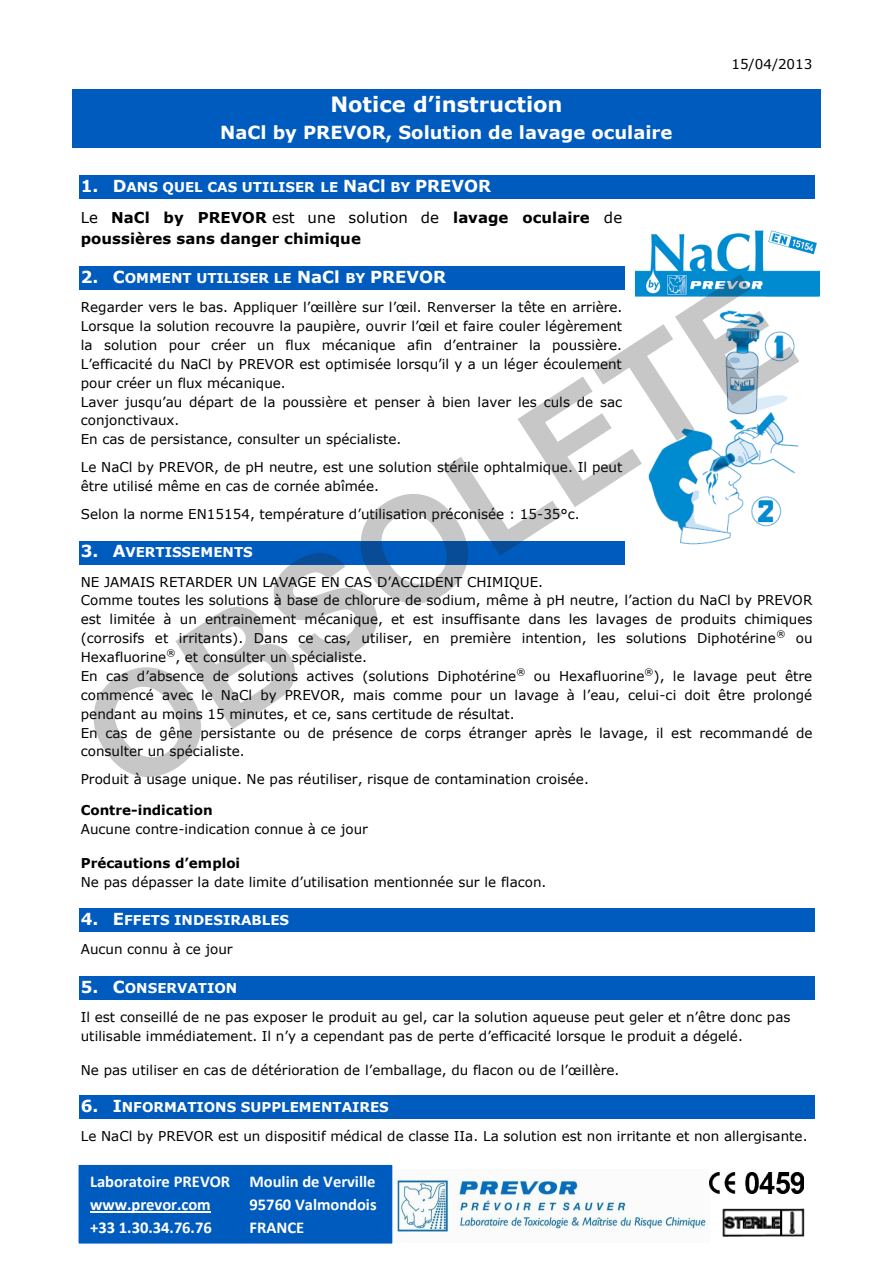
<style>
.page{position:relative;width:893px;height:1263px;background:#fff}
.page>*{position:absolute;margin:0;border:0;box-sizing:border-box;transform-origin:0 0}
.t1{font:700 21px "Verdana";color:#fff}
.t2{font:700 18px "Verdana";color:#fff}
.t3{font:700 16.5px/23.2px "Calibri";color:#fff}
.t4{font:700 15px/21px "Verdana";color:#000}
.t5{font:13.5px/18.9px "Verdana";color:#000}
.t6{font:700 13.5px/29.1px "Verdana";color:#fff}
.s1{font-size:16.5px}
.s2{font-weight:400}
.s3{font-weight:700;font-size:16.5px;color:#fff}
.s4{font-weight:700;color:#fff}
.s5{font-weight:700}
.s6{font-weight:400;color:#000}
</style>
<div class="page">
<div style="left:73px;top:90px;width:747px;height:31px;background:#005bbf"></div>
<hr style="left:73px;top:89px;width:747px;height:1px;background:#005bbf">
<hr style="left:72px;top:90px;width:1px;height:31px;background:#005bbf">
<hr style="left:820px;top:90px;width:1px;height:31px;background:#005bbf">
<div style="left:73px;top:121px;width:747px;height:26px;background:#005bbf"></div>
<hr style="left:73px;top:147px;width:747px;height:1px;background:#005bbf">
<svg style="left:72px;top:121px;width:1px;height:27px"></svg>
<svg style="left:820px;top:121px;width:1px;height:27px"></svg>
<div style="left:79px;top:176px;width:735px;height:23px;background:#005bbf"></div>
<div style="left:79px;top:267px;width:546px;height:23px;background:#005bbf"></div>
<div style="left:79px;top:541px;width:546px;height:23px;background:#005bbf"></div>
<div style="left:79px;top:909px;width:735px;height:23px;background:#005bbf"></div>
<div style="left:79px;top:976px;width:735px;height:24px;background:#005bbf"></div>
<div style="left:79px;top:1095px;width:735px;height:23px;background:#005bbf"></div>
<img style="left:636px;top:230px;width:183px;height:67px">
<div style="left:79px;top:1165px;width:313px;height:78px;background:#005bbf"></div>
<hr style="left:90px;top:1212px;width:121px;height:1px;background:#fff">
<img style="left:393px;top:1177px;width:316px;height:56px">
<img style="left:709px;top:1172px;width:95px;height:21px">
<img style="left:722px;top:1208px;width:83px;height:29px">
<svg style="left:93px;top:274px;width:706px;height:503px"></svg>
<p class="t5" style="left:731px;top:54px;width:83px">15/04/2013</p>
<p class="t1" style="left:330px;top:90px;width:234px">Notice d’instruction</p>
<p class="t2" style="left:220px;top:120px;width:454px">NaCl by PREVOR, Solution de lavage oculaire</p>
<p class="t6" style="left:81px;top:172px;width:412px"><span class="s1">1. D</span>ANS QUEL CAS UTILISER LE <span class="s1">NaCl</span> BY <span class="s1">PREVOR</span></p>
<p class="t4" style="left:81px;top:207px;width:543px"><span class="s2">Le</span> NaCl by PREVOR <span class="s2">est une solution de</span> lavage oculaire <span class="s2">de </span>poussières sans danger chimique</p>
<p class="t5" style="left:81px;top:263px;width:543px;line-height:29.1px"><span class="s3">2. C</span><span class="s4">OMMENT UTILISER LE</span> <span class="s3">NaCl</span> <span class="s4">BY</span> <span class="s3">PREVOR<br></span>Regarder vers le bas. Appliquer l’œillère sur l’œil. Renverser la tête en arrière.</p>
<p class="t5" style="left:81px;top:316px;width:543px">Lorsque la solution recouvre la paupière, ouvrir l’œil et faire couler légèrement la solution pour créer un flux mécanique afin d’entrainer la poussière.<br>L’efficacité du NaCl by PREVOR est optimisée lorsqu’il y a un léger écoulement pour créer un flux mécanique.<br>Laver jusqu’au départ de la poussière et penser à bien laver les culs de sac conjonctivaux.<br>En cas de persistance, consulter un spécialiste.</p>
<p class="t5" style="left:81px;top:458px;width:543px">Le NaCl by PREVOR, de pH neutre, est une solution stérile ophtalmique. Il peut être utilisé même en cas de cornée abîmée.</p>
<p class="t5" style="left:81px;top:504px;width:500px">Selon la norme EN15154, température d’utilisation préconisée : 15-35°c.</p>
<p class="t5" style="left:81px;top:538px;width:464px;line-height:29.1px"><span class="s3">3. A</span><span class="s4">VERTISSEMENTS<br></span>NE JAMAIS RETARDER UN LAVAGE EN CAS D’ACCIDENT CHIMIQUE.</p>
<p class="t5" style="left:81px;top:591px;width:733px">Comme toutes les solutions à base de chlorure de sodium, même à pH neutre, l’action du NaCl by PREVOR est limitée à un entrainement mécanique, et est insuffisante dans les lavages de produits chimiques (corrosifs et irritants). Dans ce cas, utiliser, en première intention, les solutions Diphotérine<sup>®</sup> ou Hexafluorine<sup>®</sup>, et consulter un spécialiste.<br>En cas d’absence de solutions actives (solutions Diphotérine<sup>®</sup> ou Hexafluorine<sup>®</sup>), le lavage peut être commencé avec le NaCl by PREVOR, mais comme pour un lavage à l’eau, celui-ci doit être prolongé pendant au moins 15 minutes, et ce, sans certitude de résultat.<br>En cas de gêne persistante ou de présence de corps étranger après le lavage, il est recommandé de consulter un spécialiste.</p>
<p class="t5" style="left:81px;top:770px;width:510px">Produit à usage unique. Ne pas réutiliser, risque de contamination croisée.</p>
<p class="t5" style="left:81px;top:801px;width:289px"><span class="s5">Contre-indication<br></span>Aucune contre-indication connue à ce jour</p>
<p class="t5" style="left:81px;top:853px;width:467px"><span class="s5">Précautions d’emploi<br></span>Ne pas dépasser la date limite d’utilisation mentionnée sur le flacon.</p>
<p class="t6" style="left:81px;top:905px;width:210px"><span class="s1">4. E</span>FFETS INDESIRABLES<br><span class="s6">Aucun connu à ce jour</span></p>
<p class="t5" style="left:81px;top:973px;width:711px;line-height:29.1px"><span class="s3">5. C</span><span class="s4">ONSERVATION<br></span>Il est conseillé de ne pas exposer le produit au gel, car la solution aqueuse peut geler et n’être donc pas</p>
<p class="t5" style="left:81px;top:1027px;width:664px">utilisable immédiatement. Il n’y a cependant pas de perte d’efficacité lorsque le produit a dégelé.</p>
<p class="t5" style="left:81px;top:1060px;width:540px">Ne pas utiliser en cas de détérioration de l’emballage, du flacon ou de l’œillère.</p>
<p class="t5" style="left:81px;top:1092px;width:728px;line-height:29.2px"><span class="s3">6. I</span><span class="s4">NFORMATIONS SUPPLEMENTAIRES<br></span>Le NaCl by PREVOR est un dispositif médical de classe IIa. La solution est non irritante et non allergisante.</p>
<p class="t3" style="left:90px;top:1170px;width:287px">Laboratoire PREVOR Moulin de Verville www.prevor.com</p>
<p class="t3" style="left:250px;top:1193px;width:129px">95760 Valmondois</p>
<p class="t3" style="left:90px;top:1216px;width:123px">+33 1.30.34.76.76</p>
<p class="t3" style="left:250px;top:1216px;width:56px">FRANCE</p>
</div>
